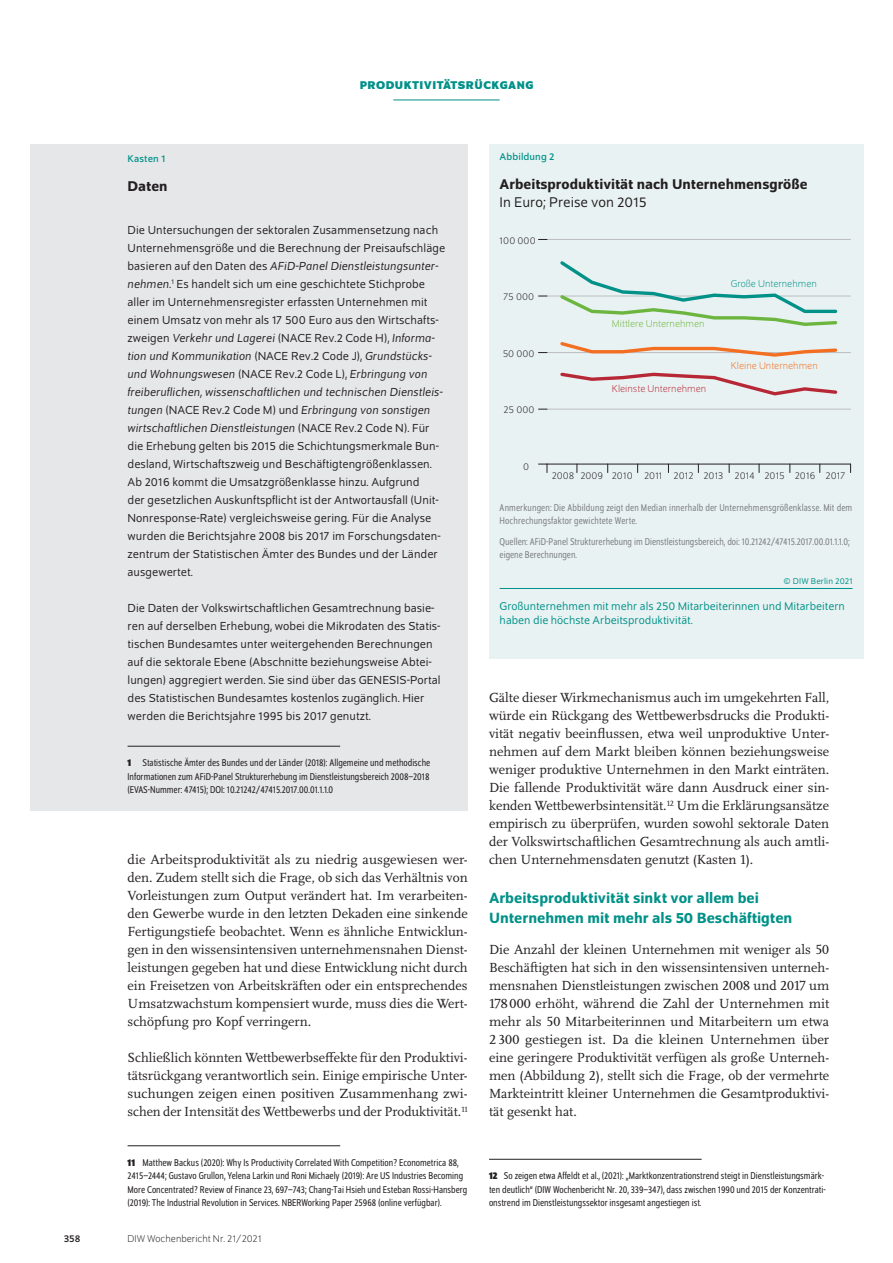
<style>
.page{position:relative;width:893px;height:1263px;background:#fff}
.page>*{position:absolute;margin:0;border:0;box-sizing:border-box;transform-origin:0 0}
.t1{font:500 15.75px/19.5px "Schumpeter";color:#009188}
.t2{font:500 15px "Schumpeter";color:#231f20}
.t3{font:15px "Schumpeter Blond";color:#231f20}
.t4{font:13.8px/18px "Scala Pro";color:#231f20;text-align:justify}
.t5{font:12.3px/18px "Schumpeter Blond";letter-spacing:.005em;color:#231f20}
.t6{font:12px/13.5px "Schumpeter Blond";color:#009188}
.t7{font:700 12px "Schumpeter";color:#009188}
.t8{font:semi-condensed 10.5px/13.5px "Schumpeter Blond";color:#231f20}
.t9{font:semi-condensed 10.5px/12.8px "Schumpeter Blond";letter-spacing:.01em;color:#808285}
.t10{font:300 10.5px "Schumpeter";color:#231f20}
.t11{font:300 10.5px "Schumpeter";color:#b72837}
.t12{font:300 10.5px "Schumpeter";color:#6cb640}
.t13{font:10.5px "Schumpeter";letter-spacing:.01em;color:#009188}
.t14{font:300 10.5px "Schumpeter";color:#f36e21}
.t15{font:300 10.5px "Schumpeter";color:#009188}
.t16{font:10.5px "Schumpeter";color:#231f20}
.t17{font:9px "Schumpeter Blond";letter-spacing:.01em;color:#009188}
.s1{font-style:italic}
.s2{font-family:"Schumpeter";font-weight:700}
</style>
<div class="page">
<hr style="left:393px;top:100px;width:107px;height:1px;background:#009188">
<hr style="left:128px;top:1145px;width:212px;height:1px;background:#231f20">
<hr style="left:489px;top:1159px;width:213px;height:1px;background:#231f20">
<div style="left:489px;top:144px;width:374px;height:515px;background:#e9f2f2"></div>
<hr style="left:547px;top:409px;width:304px;height:1px;background:#bcbdc0">
<hr style="left:547px;top:352px;width:304px;height:1px;background:#bcbdc0">
<hr style="left:547px;top:296px;width:304px;height:1px;background:#bcbdc0">
<hr style="left:547px;top:239px;width:304px;height:1px;background:#bcbdc0">
<hr style="left:547px;top:464px;width:304px;height:1px;background:#231f20">
<svg style="left:538px;top:464px;width:10px;height:9px"></svg>
<svg style="left:560px;top:372px;width:278px;height:24px"></svg>
<svg style="left:560px;top:342px;width:278px;height:15px"></svg>
<svg style="left:557px;top:261px;width:282px;height:65px"></svg>
<hr style="left:500px;top:588px;width:353px;height:1px;background:#009188">
<div style="left:30px;top:144px;width:438px;height:666px;background:#e6e7e9"></div>
<hr style="left:128px;top:746px;width:212px;height:1px;background:#231f20">
<p class="t7" style="left:360px;top:79px;width:17px">PRODUKTIVITÄTSRÜCKGANG</p>
<p class="t13" style="left:128px;top:153px;width:39px">Kasten 1</p>
<p class="t2" style="left:128px;top:178px;width:42px">Daten</p>
<p class="t5" style="left:128px;top:221px;width:319px">Die Untersuchungen der sektoralen Zusammensetzung nach Unternehmensgröße und die Berechnung der Preisaufschläge basieren auf den Daten des <span class="s1">AFiD-Panel Dienstleistungsunter&shy;nehmen</span>.<sup>1</sup> Es handelt sich um eine geschichtete Stichprobe aller im Unternehmensregister erfassten Unternehmen mit einem Umsatz von mehr als 17 500 Euro aus den Wirtschafts&shy;zweigen <span class="s1">Verkehr und Lagerei</span> (NACE Rev.2 Code H), <span class="s1">Informa&shy;tion und Kommunikation</span> (NACE Rev.2 Code J), <span class="s1">Grundstücks&shy;und Wohnungswesen</span> (NACE Rev.2 Code L), <span class="s1">Erbringung von freiberuflichen, wissenschaftlichen und technischen Dienstleis&shy;tungen</span> (NACE Rev.2 Code M) und <span class="s1">Erbringung von sonstigen wirtschaftlichen Dienstleistungen</span> (NACE Rev.2 Code N). Für die Erhebung gelten bis 2015 die Schichtungsmerkmale Bun&shy;desland, Wirtschaftszweig und Beschäftigtengrößenklassen.<br>Ab 2016 kommt die Umsatzgrößenklasse hinzu. Aufgrund<br>der gesetzlichen Auskunftspflicht ist der Antwortausfall (Unit-Nonresponse-Rate) vergleichsweise gering. Für die Analyse wurden die Berichtsjahre 2008 bis 2017 im Forschungsdaten&shy;zentrum der Statistischen Ämter des Bundes und der Länder ausgewertet.</p>
<p class="t5" style="left:128px;top:599px;width:315px">Die Daten der Volkswirtschaftlichen Gesamtrechnung basie&shy;ren auf derselben Erhebung, wobei die Mikrodaten des Statis&shy;tischen Bundesamtes unter weitergehenden Berechnungen auf die sektorale Ebene (Abschnitte beziehungsweise Abtei&shy;lungen) aggregiert werden. Sie sind über das GENESIS-Portal des Statistischen Bundesamtes kostenlos zugänglich. Hier werden die Berichtsjahre 1995 bis 2017 genutzt.</p>
<p class="t8" style="left:128px;top:756px;width:304px;text-align:justify"><span class="s2">1</span> Statistische Ämter des Bundes und der Länder (2018): Allgemeine und methodische Informationen zum AFiD-Panel Strukturerhebung im Dienstleistungsbereich 2008–2018 (EVAS-Nummer: 47415); DOI: 10.21242/47415.2017.00.01.1.1.0</p>
<p class="t4" style="left:128px;top:850px;width:342px">die Arbeitsproduktivität als zu niedrig ausgewiesen wer&shy;den. Zudem stellt sich die Frage, ob sich das Verhältnis von Vorleistungen zum Output verändert hat. Im verarbeiten&shy;den Gewerbe wurde in den letzten Dekaden eine sinkende Fertigungstiefe beobachtet. Wenn es ähnliche Entwicklun&shy;gen in den wissensintensiven unternehmensnahen Dienst&shy;leistungen gegeben hat und diese Entwicklung nicht durch ein Freisetzen von Arbeitskräften oder ein entsprechendes Umsatzwachstum kompensiert wurde, muss dies die Wert&shy;schöpfung pro Kopf verringern.</p>
<p class="t4" style="left:128px;top:1048px;width:342px">Schließlich könnten Wettbewerbseffekte für den Produktivi&shy;tätsrückgang verantwortlich sein. Einige empirische Unter&shy;suchungen zeigen einen positiven Zusammenhang zwi&shy;schen der Intensität des Wettbewerbs und der Produktivität.<sup>11</sup></p>
<p class="t8" style="left:128px;top:1156px;width:341px"><span class="s2">11</span> Matthew Backus (2020): Why Is Productivity Correlated With Competition? Econometrica 88, 2415–2444; Gustavo Grullon, Yelena Larkin und Roni Michaely (2019): Are US Industries Becoming More Concentrated? Review of Finance 23, 697–743; Chang-Tai Hsieh und Esteban Rossi-Hansberg (2019): The Industrial Revolution in Services. NBERWorking Paper 25968 (online verfügbar).</p>
<p class="t16" style="left:64px;top:1233px;width:18px">358</p>
<p class="t10" style="left:128px;top:1234px;width:135px">DIW Wochenbericht Nr. 21/2021</p>
<p class="t13" style="left:500px;top:151px;width:56px">Abbildung 2</p>
<p class="t2" style="left:500px;top:176px;width:309px">Arbeitsproduktivität nach Unternehmensgröße</p>
<p class="t3" style="left:500px;top:194px;width:149px">In Euro; Preise von 2015</p>
<p class="t10" style="left:500px;top:235px;width:38px">100 000</p>
<p class="t10" style="left:503px;top:292px;width:32px">75 000</p>
<p class="t10" style="left:503px;top:348px;width:33px">50 000</p>
<p class="t10" style="left:503px;top:405px;width:33px">25 000</p>
<p class="t12" style="left:612px;top:319px;width:94px">Mittlere Unternehmen</p>
<p class="t11" style="left:612px;top:384px;width:96px">Kleinste Unternehmen</p>
<p class="t15" style="left:731px;top:279px;width:87px">Große Unternehmen</p>
<p class="t14" style="left:731px;top:360px;width:88px">Kleine Unternehmen</p>
<p class="t10" style="left:523px;top:461px;width:7px">0</p>
<p class="t10" style="left:552px;top:470px;width:295px">2008 2009 2010 2011 2012 2013 2014 2015 2016 2017</p>
<p class="t9" style="left:500px;top:501px;width:354px">Anmerkungen: Die Abbildung zeigt den Median innerhalb der Unternehmensgrößenklasse. Mit dem<br>Hochrechungsfaktor gewichtete Werte.</p>
<p class="t9" style="left:500px;top:535px;width:352px">Quellen: AFiD-Panel Strukturerhebung im Dienstleistungsbereich, doi: 10.21242/47415.2017.00.01.1.1.0; eigene Berechnungen.</p>
<p class="t17" style="left:784px;top:577px;width:70px">© DIW Berlin 2021</p>
<p class="t6" style="left:500px;top:600px;width:347px">Großunternehmen mit mehr als 250 Mitarbeiterinnen und Mitarbeitern haben die höchste Arbeitsproduktivität.</p>
<p class="t4" style="left:489px;top:688px;width:342px">Gälte dieser Wirkmechanismus auch im umgekehrten Fall, würde ein Rückgang des Wettbewerbsdrucks die Produkti&shy;vität negativ beeinflussen, etwa weil unproduktive Unter&shy;nehmen auf dem Markt bleiben können beziehungsweise weniger produktive Unternehmen in den Markt einträten.<br>Die fallende Produktivität wäre dann Ausdruck einer sin&shy;kenden Wettbewerbsintensität.<sup>12</sup> Um die Erklärungsansätze empirisch zu überprüfen, wurden sowohl sektorale Daten der Volkswirtschaftlichen Gesamtrechnung als auch amtli&shy;chen Unternehmensdaten genutzt (Kasten 1).</p>
<p class="t1" style="left:489px;top:888px;width:305px">Arbeitsproduktivität sinkt vor allem bei<br>Unternehmen mit mehr als 50 Beschäftigten</p>
<p class="t4" style="left:489px;top:940px;width:342px">Die Anzahl der kleinen Unternehmen mit weniger als 50<br>Beschäftigten hat sich in den wissensintensiven unterneh&shy;mensnahen Dienstleistungen zwischen 2008 und 2017 um 178 000 erhöht, während die Zahl der Unternehmen mit mehr als 50 Mitarbeiterinnen und Mitarbeitern um etwa 2 300 gestiegen ist. Da die kleinen Unternehmen über eine geringere Produktivität verfügen als große Unterneh&shy;men (Abbildung 2), stellt sich die Frage, ob der vermehrte Markteintritt kleiner Unternehmen die Gesamtproduktivi&shy;tät gesenkt hat.</p>
<p class="t8" style="left:489px;top:1169px;width:338px"><span class="s2">12</span> So zeigen etwa Affeldt et al., (2021): „Marktkonzentrationstrend steigt in Dienstleistungsmärk&shy;ten deutlich“ (DIW Wochenbericht Nr. 20, 339–347), dass zwischen 1990 und 2015 der Konzentrati&shy;onstrend im Dienstleistungssektor insgesamt angestiegen ist.</p>
</div>
